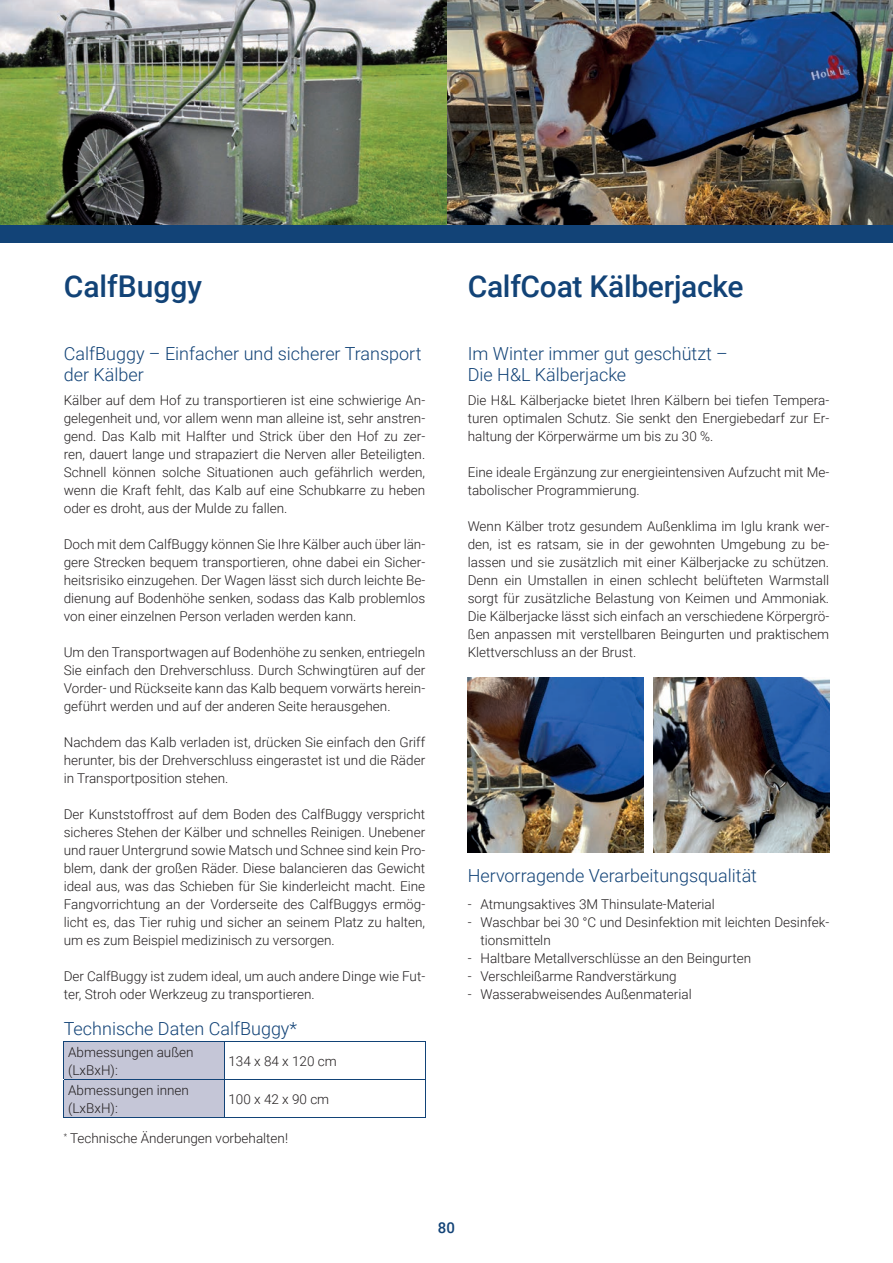
<style>
.page{position:relative;width:893px;height:1263px;background:#fff}
.page>*{position:absolute;margin:0;border:0;box-sizing:border-box;transform-origin:0 0}
.t1{font:500 30px "Roboto";letter-spacing:-.01em;color:#124377}
.t2{font:300 18px/21px "Roboto";color:#124377}
.t3{font:500 15px "Roboto";color:#124377}
.t4{font:300 13.5px/18px "Roboto";color:#231f20;text-align:justify}
</style>
<div class="page">
<img style="left:0;top:0;width:893px;height:225px">
<div style="left:0;top:225px;width:893px;height:18px;background:#124377"></div>
<div style="left:65px;top:1042px;width:159px;height:76px;background:#c5c6d7"></div>
<hr style="left:64px;top:1041px;width:160px;height:1px;background:#124377">
<hr style="left:64px;top:1041px;width:1px;height:38px;background:#124377">
<hr style="left:224px;top:1041px;width:201px;height:1px;background:#124377">
<hr style="left:425px;top:1041px;width:1px;height:38px;background:#124377">
<hr style="left:64px;top:1080px;width:1px;height:38px;background:#124377">
<hr style="left:425px;top:1080px;width:1px;height:38px;background:#124377">
<hr style="left:224px;top:1041px;width:1px;height:38px;background:#124377">
<hr style="left:64px;top:1079px;width:160px;height:1px;background:#124377">
<hr style="left:224px;top:1080px;width:1px;height:38px;background:#124377">
<hr style="left:224px;top:1079px;width:201px;height:1px;background:#124377">
<hr style="left:64px;top:1118px;width:160px;height:1px;background:#124377">
<hr style="left:224px;top:1118px;width:201px;height:1px;background:#124377">
<img style="left:468px;top:677px;width:175px;height:176px">
<img style="left:654px;top:677px;width:175px;height:176px">
<h1 class="t1" style="left:64px;top:265px;width:140px">CalfBuggy</h1>
<h2 class="t2" style="left:64px;top:342px;width:359px">CalfBuggy – Einfacher und sicherer Transport der Kälber</h2>
<p class="t4" style="left:64px;top:391px;width:363px">Kälber auf dem Hof zu transportieren ist eine schwierige An&shy;gelegenheit und, vor allem wenn man alleine ist, sehr anstren&shy;gend. Das Kalb mit Halfter und Strick über den Hof zu zer&shy;ren, dauert lange und strapaziert die Nerven aller Beteiligten.<br>Schnell können solche Situationen auch gefährlich werden, wenn die Kraft fehlt, das Kalb auf eine Schubkarre zu heben oder es droht, aus der Mulde zu fallen.</p>
<p class="t4" style="left:64px;top:535px;width:363px">Doch mit dem CalfBuggy können Sie Ihre Kälber auch über län&shy;gere Strecken bequem transportieren, ohne dabei ein Sicher&shy;heitsrisiko einzugehen. Der Wagen lässt sich durch leichte Be&shy;dienung auf Bodenhöhe senken, sodass das Kalb problemlos von einer einzelnen Person verladen werden kann.</p>
<p class="t4" style="left:64px;top:643px;width:363px">Um den Transportwagen auf Bodenhöhe zu senken, entriegeln Sie einfach den Drehverschluss. Durch Schwingtüren auf der Vorder- und Rückseite kann das Kalb bequem vorwärts herein&shy;geführt werden und auf der anderen Seite herausgehen.</p>
<p class="t4" style="left:64px;top:733px;width:363px">Nachdem das Kalb verladen ist, drücken Sie einfach den Griff herunter, bis der Drehverschluss eingerastet ist und die Räder in Transportposition stehen.</p>
<p class="t4" style="left:64px;top:805px;width:363px">Der Kunststoffrost auf dem Boden des CalfBuggy verspricht sicheres Stehen der Kälber und schnelles Reinigen. Unebener und rauer Untergrund sowie Matsch und Schnee sind kein Pro&shy;blem, dank der großen Räder. Diese balancieren das Gewicht ideal aus, was das Schieben für Sie kinderleicht macht. Eine Fangvorrichtung an der Vorderseite des CalfBuggys ermög&shy;licht es, das Tier ruhig und sicher an seinem Platz zu halten, um es zum Beispiel medizinisch zu versorgen.</p>
<p class="t4" style="left:64px;top:967px;width:363px">Der CalfBuggy ist zudem ideal, um auch andere Dinge wie Fut&shy;ter, Stroh oder Werkzeug zu transportieren.</p>
<h2 class="t2" style="left:64px;top:1017px;width:235px">Technische Daten CalfBuggy*</h2>
<p class="t4" style="left:68px;top:1042px;width:127px">Abmessungen außen (LxBxH):</p>
<p class="t4" style="left:228px;top:1051px;width:110px">134 x 84 x 120 cm</p>
<p class="t4" style="left:68px;top:1080px;width:122px">Abmessungen innen (LxBxH):</p>
<p class="t4" style="left:228px;top:1089px;width:102px">100 x 42 x 90 cm</p>
<p class="t4" style="left:64px;top:1129px;width:226px"><sup>*</sup> Technische Änderungen vorbehalten!</p>
<h1 class="t1" style="left:468px;top:265px;width:277px">CalfCoat Kälberjacke</h1>
<h2 class="t2" style="left:468px;top:342px;width:262px">Im Winter immer gut geschützt –<br>Die H&amp;L Kälberjacke</h2>
<p class="t4" style="left:468px;top:391px;width:363px">Die H&amp;L Kälberjacke bietet Ihren Kälbern bei tiefen Tempera&shy;turen optimalen Schutz. Sie senkt den Energiebedarf zur Er&shy;haltung der Körperwärme um bis zu 30 %.</p>
<p class="t4" style="left:468px;top:463px;width:363px">Eine ideale Ergänzung zur energieintensiven Aufzucht mit Me&shy;tabolischer Programmierung.</p>
<p class="t4" style="left:468px;top:517px;width:363px">Wenn Kälber trotz gesundem Außenklima im Iglu krank wer&shy;den, ist es ratsam, sie in der gewohnten Umgebung zu be&shy;lassen und sie zusätzlich mit einer Kälberjacke zu schützen.<br>Denn ein Umstallen in einen schlecht belüfteten Warmstall sorgt für zusätzliche Belastung von Keimen und Ammoniak.<br>Die Kälberjacke lässt sich einfach an verschiedene Körpergrö&shy;ßen anpassen mit verstellbaren Beingurten und praktischem Klettverschluss an der Brust.</p>
<h2 class="t2" style="left:468px;top:864px;width:291px">Hervorragende Verarbeitungsqualität</h2>
<p class="t4" style="left:468px;top:895px;width:249px">- Atmungsaktives 3M Thinsulate-Material</p>
<p class="t4" style="left:480px;top:913px;width:350px;text-indent:-13px">- Waschbar bei 30 °C und Desinfektion mit leichten Desinfek&shy;tionsmitteln</p>
<p class="t4" style="left:468px;top:949px;width:285px">- Haltbare Metallverschlüsse an den Beingurten</p>
<p class="t4" style="left:468px;top:967px;width:210px">- Verschleißarme Randverstärkung</p>
<p class="t4" style="left:468px;top:985px;width:225px">- Wasserabweisendes Außenmaterial</p>
<p class="t3" style="left:438px;top:1217px;width:19px">80</p>
</div>
